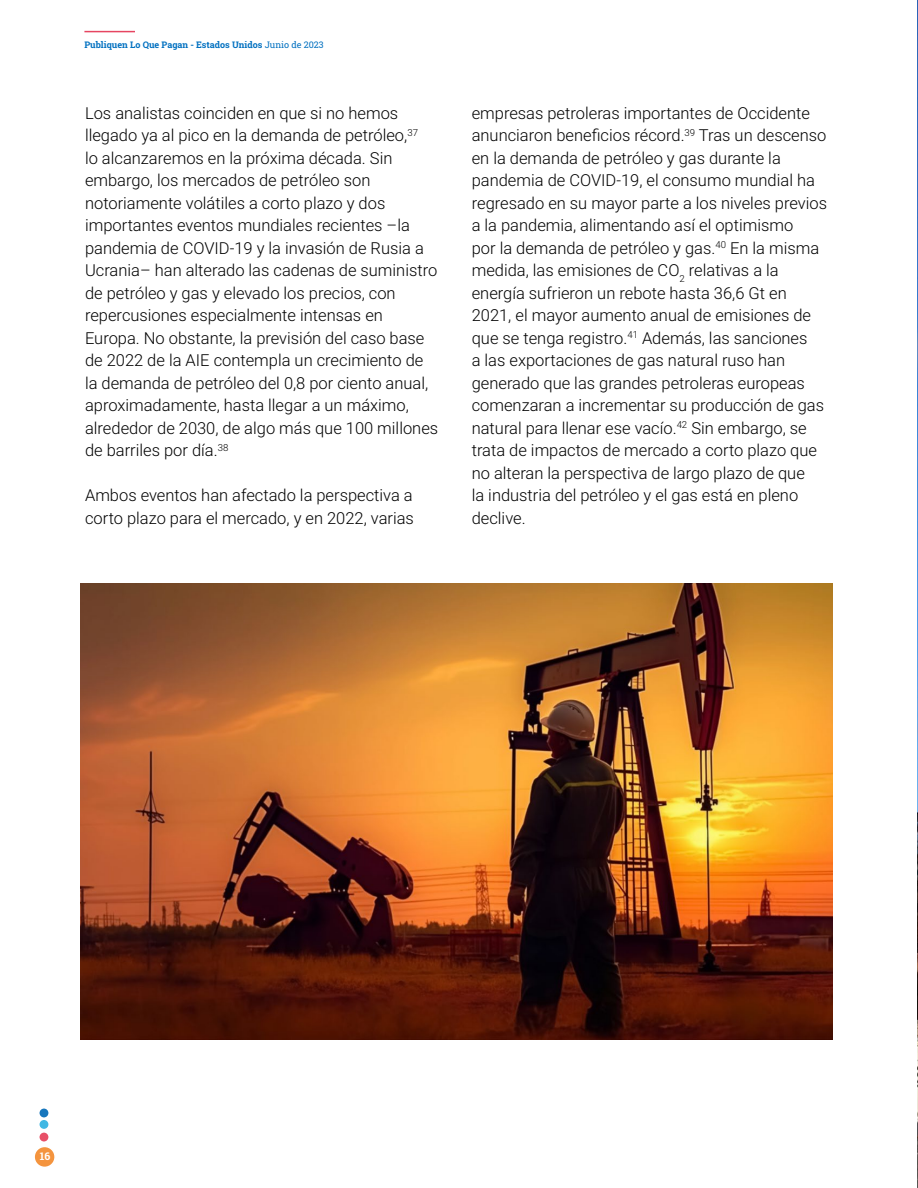
<style>
.page{position:relative;width:918px;height:1188px;background:#fff}
.page>*{position:absolute;margin:0;border:0;box-sizing:border-box;transform-origin:0 0}
.t1{font:300 16.5px/22.5px "Roboto";color:#000}
.t2{font:700 10.5px "Roboto Slab";color:#fff}
.t3{font:700 9px "Roboto Slab";color:#0070c0}
.s1{font-weight:400}
</style>
<div class="page">
<div style="left:33px;top:1146px;width:23px;height:22px;background:#f4943e;border:2px solid #fff;border-radius:50%"></div>
<div style="left:40px;top:1133px;width:8px;height:9px;background:#e85068;border-radius:50%"></div>
<hr style="left:84px;top:31px;width:51px;height:1px;background:#e64561">
<div style="left:40px;top:1120px;width:8px;height:9px;background:#41b8e3;border-radius:50%"></div>
<div style="left:40px;top:1109px;width:8px;height:8px;background:#1877bd;border-radius:50%"></div>
<img style="left:81px;top:583px;width:752px;height:456px">
<img style="left:917px;top:0;width:1px;height:1188px">
<svg style="left:917px;top:68px;width:1px;height:27px"></svg>
<svg style="left:917px;top:176px;width:1px;height:27px"></svg>
<svg style="left:917px;top:281px;width:1px;height:26px"></svg>
<p class="t3" style="left:84px;top:39px;width:241px">Publiquen Lo Que Pagan - Estados Unidos <span class="s1">Junio de 2023</span></p>
<p class="t1" style="left:85px;top:101px;width:355px">Los analistas coinciden en que si no hemos llegado ya al pico en la demanda de petróleo,<sup>37<br></sup>lo alcanzaremos en la próxima década. Sin embargo, los mercados de petróleo son notoriamente volátiles a corto plazo y dos importantes eventos mundiales recientes –la pandemia de COVID-19 y la invasión de Rusia a Ucrania– han alterado las cadenas de suministro de petróleo y gas y elevado los precios, con repercusiones especialmente intensas en Europa. No obstante, la previsión del caso base de 2022 de la AIE contempla un crecimiento de la demanda de petróleo del 0,8 por ciento anual, aproximadamente, hasta llegar a un máximo, alrededor de 2030, de algo más que 100 millones de barriles por día.<sup>38</sup></p>
<p class="t1" style="left:85px;top:483px;width:330px">Ambos eventos han afectado la perspectiva a corto plazo para el mercado, y en 2022, varias</p>
<p class="t1" style="left:472px;top:101px;width:357px">empresas petroleras importantes de Occidente anunciaron beneficios récord.<sup>39</sup> Tras un descenso en la demanda de petróleo y gas durante la pandemia de COVID-19, el consumo mundial ha regresado en su mayor parte a los niveles previos a la pandemia, alimentando así el optimismo<br>por la demanda de petróleo y gas.<sup>40</sup> En la misma medida, las emisiones de CO<sub>2</sub> relativas a la energía sufrieron un rebote hasta 36,6 Gt en 2021, el mayor aumento anual de emisiones de que se tenga registro.<sup>41</sup> Además, las sanciones<br>a las exportaciones de gas natural ruso han generado que las grandes petroleras europeas comenzaran a incrementar su producción de gas natural para llenar ese vacío.<sup>42</sup> Sin embargo, se trata de impactos de mercado a corto plazo que no alteran la perspectiva de largo plazo de que<br>la industria del petróleo y el gas está en pleno declive.</p>
<p class="t2" style="left:40px;top:1149px;width:12px">16</p>
</div>
